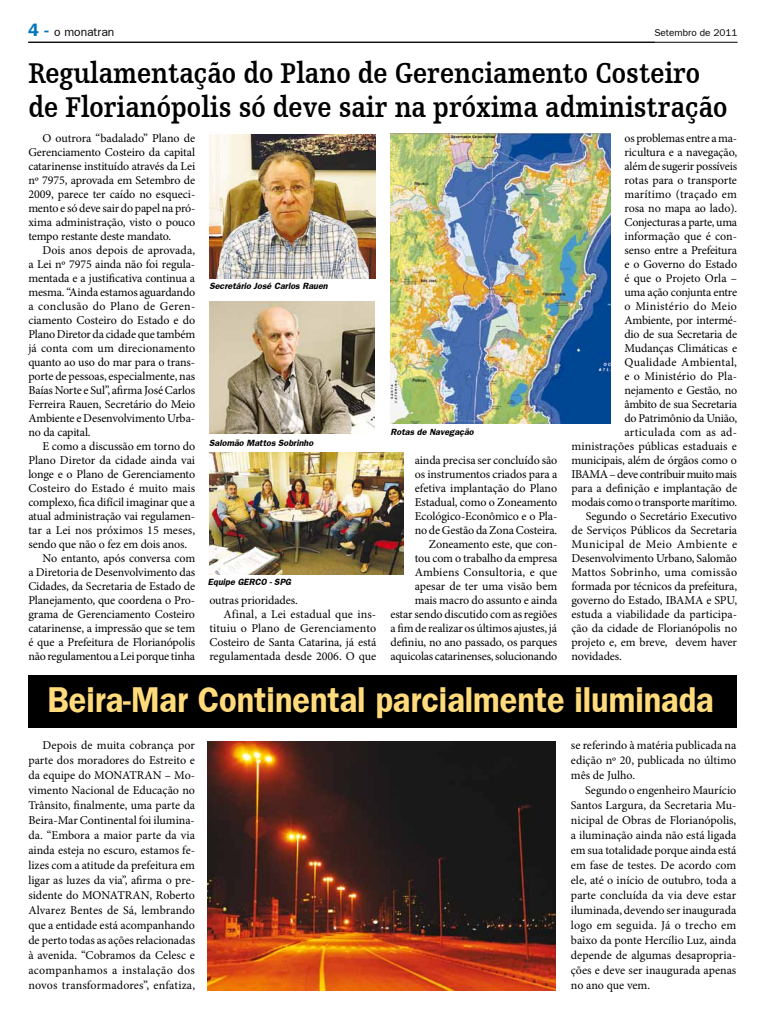
<style>
.page{position:relative;width:766px;height:1021px;background:#fff}
.page>*{position:absolute;margin:0;border:0;box-sizing:border-box;transform-origin:0 0}
.t1{font:700 36px "Frankfurt Gothic";color:#ffdb7b;scale:.9 1}
.t2{font:700 30px/34px "Humanist Slabserif 712 BT";color:#000;scale:.85 1}
.t3{font:12px/14px "Minion Pro";letter-spacing:-.01em;color:#000;text-align:justify}
.t4{font:12px "Minion Pro";letter-spacing:.01em;color:#000}
.t5{font:12px "Minion Pro";letter-spacing:.02em;color:#000}
.t6{font:12px "Minion Pro";letter-spacing:-.03em;color:#000}
.t7{font:12px "Minion Pro";letter-spacing:.035em;color:#000}
.t8{font:12px "Minion Pro";letter-spacing:.015em;color:#000}
.t9{font:12px "Minion Pro";letter-spacing:.025em;color:#000}
.t10{font:12px "Minion Pro";letter-spacing:.03em;color:#000}
.t11{font:12px "Frankfurt Gothic Plain";color:#000}
.t12{font:10px "Frankfurt Gothic Plain";color:#000}
.t13{font:italic 700 9px "Frankfurt Gothic";color:#000}
.s1{font-family:"Frankfurt Gothic";font-weight:700;font-size:18px;color:#0076bd}
</style>
<div class="page">
<div style="left:29px;top:675px;width:707px;height:53px;background:#000"></div>
<hr style="left:28px;top:42px;width:709px;height:1px;background:#000">
<img style="left:209px;top:452px;width:194px;height:122px">
<img style="left:209px;top:134px;width:167px;height:144px">
<img style="left:209px;top:301px;width:165px;height:132px">
<img style="left:390px;top:133px;width:220px;height:290px">
<img style="left:208px;top:741px;width:347px;height:249px">
<p class="t11" style="left:28px;top:25px;width:87px"><span class="s1">4 -</span> o monatran</p>
<p class="t12" style="left:654px;top:26px;width:85px">Setembro de 2011</p>
<h2 class="t2" style="left:28px;top:55px;width:823px">Regulamentação do Plano de Gerenciamento Costeiro de Florianópolis só deve sair na próxima administração</h2>
<p class="t3" style="left:28px;top:131px;width:168px;text-indent:14px">O outrora “badalado” Plano de Gerenciamento Costeiro da capital catarinense instituído através da Lei nº 7975, aprovada em Setembro de 2009, parece ter caído no esqueci&shy;mento e só deve sair do papel na pró&shy;xima administração, visto o pouco tempo restante deste mandato.</p>
<p class="t3" style="left:28px;top:243px;width:168px;text-indent:14px">Dois anos depois de aprovada, a Lei nº 7975 ainda não foi regula&shy;mentada e a justificativa continua a mesma. “Ainda estamos aguardando a conclusão do Plano de Geren&shy;ciamento Costeiro do Estado e do Plano Diretor da cidade que também já conta com um direcionamento quanto ao uso do mar para o trans&shy;porte de pessoas, especialmente, nas Baías Norte e Sul”, afirma José Carlos Ferreira Rauen, Secretário do Meio Ambiente e Desenvolvimento Urba&shy;no da capital.</p>
<p class="t3" style="left:43px;top:439px;width:154px">E como a discussão em torno do</p>
<p class="t3" style="left:28px;top:453px;width:168px">Plano Diretor da cidade ainda vai</p>
<p class="t3" style="left:28px;top:467px;width:168px">longe e o Plano de Gerenciamento</p>
<p class="t4" style="left:28px;top:480px;width:168px">Costeiro do Estado é muito mais</p>
<p class="t3" style="left:28px;top:495px;width:168px">complexo, fica difícil imaginar que a</p>
<p class="t3" style="left:28px;top:509px;width:168px">atual administração vai regulamen-</p>
<p class="t4" style="left:28px;top:522px;width:168px">tar a Lei nos próximos 15 meses,</p>
<p class="t3" style="left:28px;top:537px;width:160px">sendo que não o fez em dois anos.</p>
<p class="t3" style="left:43px;top:551px;width:154px">No entanto, após conversa com</p>
<p class="t3" style="left:28px;top:565px;width:168px">a Diretoria de Desenvolvimento das</p>
<p class="t3" style="left:28px;top:579px;width:168px">Cidades, da Secretaria de Estado de</p>
<p class="t3" style="left:28px;top:593px;width:168px">Planejamento, que coordena o Pro-</p>
<p class="t3" style="left:28px;top:607px;width:168px">grama de Gerenciamento Costeiro</p>
<p class="t3" style="left:28px;top:621px;width:168px">catarinense, a impressão que se tem</p>
<p class="t3" style="left:28px;top:635px;width:168px">é que a Prefeitura de Florianópolis</p>
<p class="t3" style="left:28px;top:649px;width:168px">não regulamentou a Lei porque tinha</p>
<p class="t13" style="left:209px;top:281px;width:120px">Secretário José Carlos Rauen</p>
<p class="t13" style="left:209px;top:437px;width:105px">Salomão Mattos Sobrinho</p>
<p class="t13" style="left:208px;top:576px;width:85px">Equipe GERCO - SPG</p>
<p class="t3" style="left:209px;top:593px;width:90px">outras prioridades.</p>
<p class="t4" style="left:223px;top:606px;width:154px">Afinal, a Lei estadual que ins-</p>
<p class="t4" style="left:209px;top:620px;width:168px">tituiu o Plano de Gerenciamento</p>
<p class="t3" style="left:209px;top:635px;width:168px">Costeiro de Santa Catarina, já está</p>
<p class="t3" style="left:209px;top:649px;width:168px">regulamentada desde 2006. O que</p>
<p class="t13" style="left:390px;top:426px;width:85px">Rotas de Navegação</p>
<p class="t3" style="left:390px;top:453px;width:168px;text-align:right">ainda precisa ser concluído são<br>os instrumentos criados para a efetiva implantação do Plano<br>Estadual, como o Zoneamento<br>Ecológico-Econômico e o Pla-<br>no de Gestão da Zona Costeira.<br>Zoneamento este, que con-<br>tou com o trabalho da empresa<br>Ambiens Consultoria, e que apesar de ter uma visão bem mais macro do assunto e ainda estar sendo discutido com as regiões a fim de realizar os últimos ajustes, já definiu, no ano passado, os parques aquicolas catarinenses, solucionando</p>
<p class="t3" style="left:624px;top:131px;width:114px">os problemas entre a ma-</p>
<p class="t3" style="left:624px;top:145px;width:114px">ricultura e a navegação,</p>
<p class="t3" style="left:624px;top:159px;width:114px">além de sugerir possíveis</p>
<p class="t3" style="left:624px;top:173px;width:114px">rotas para o transporte</p>
<p class="t8" style="left:624px;top:186px;width:114px">marítimo (traçado em</p>
<p class="t3" style="left:624px;top:201px;width:114px">rosa no mapa ao lado).</p>
<p class="t3" style="left:624px;top:215px;width:114px">Conjecturas a parte, uma</p>
<p class="t3" style="left:624px;top:229px;width:114px">informação que é con-</p>
<p class="t3" style="left:624px;top:243px;width:114px">senso entre a Prefeitura</p>
<p class="t3" style="left:624px;top:257px;width:114px">e o Governo do Estado</p>
<p class="t3" style="left:624px;top:271px;width:114px">é que o Projeto Orla –</p>
<p class="t3" style="left:624px;top:285px;width:114px">uma ação conjunta entre</p>
<p class="t10" style="left:624px;top:298px;width:114px">o Ministério do Meio</p>
<p class="t3" style="left:624px;top:313px;width:114px">Ambiente, por intermé-</p>
<p class="t3" style="left:624px;top:327px;width:114px">dio de sua Secretaria de</p>
<p class="t3" style="left:624px;top:341px;width:114px">Mudanças Climáticas e</p>
<p class="t5" style="left:624px;top:354px;width:114px">Qualidade Ambiental,</p>
<p class="t4" style="left:624px;top:368px;width:114px">e o Ministério do Pla-</p>
<p class="t3" style="left:624px;top:383px;width:114px">nejamento e Gestão, no</p>
<p class="t3" style="left:624px;top:397px;width:114px">âmbito de sua Secretaria</p>
<p class="t3" style="left:624px;top:411px;width:114px">do Patrimônio da União,</p>
<p class="t9" style="left:624px;top:424px;width:114px">articulada com as ad-</p>
<p class="t4" style="left:571px;top:438px;width:167px">ministrações públicas estaduais e</p>
<p class="t3" style="left:571px;top:453px;width:167px">municipais, além de órgãos como o</p>
<p class="t6" style="left:571px;top:466px;width:167px">IBAMA – deve contribuir muito mais</p>
<p class="t3" style="left:571px;top:481px;width:167px">para a definição e implantação de</p>
<p class="t3" style="left:571px;top:495px;width:167px">modais como o transporte marítimo.</p>
<p class="t3" style="left:585px;top:509px;width:153px">Segundo o Secretário Executivo</p>
<p class="t3" style="left:571px;top:523px;width:167px">de Serviços Públicos da Secretaria</p>
<p class="t7" style="left:571px;top:536px;width:167px">Municipal de Meio Ambiente e</p>
<p class="t3" style="left:571px;top:551px;width:167px">Desenvolvimento Urbano, Salomão</p>
<p class="t5" style="left:571px;top:564px;width:167px">Mattos Sobrinho, uma comissão</p>
<p class="t3" style="left:571px;top:579px;width:167px">formada por técnicos da prefeitura,</p>
<p class="t3" style="left:571px;top:593px;width:167px">governo do Estado, IBAMA e SPU,</p>
<p class="t3" style="left:571px;top:607px;width:167px">estuda a viabilidade da participa-</p>
<p class="t3" style="left:571px;top:621px;width:167px">ção da cidade de Florianópolis no</p>
<p class="t3" style="left:571px;top:635px;width:167px">projeto e, em breve, devem haver</p>
<p class="t3" style="left:571px;top:649px;width:52px">novidades.</p>
<h1 class="t1" style="left:47px;top:678px;width:741px">Beira-Mar Continental parcialmente iluminada</h1>
<p class="t3" style="left:28px;top:737px;width:168px;line-height:15px;text-indent:14px">Depois de muita cobrança por parte dos moradores do Estreito e da equipe do MONATRAN – Mo&shy;vimento Nacional de Educação no Trânsito, finalmente, uma parte da Beira-Mar Continental foi ilumina&shy;da. “Embora a maior parte da via ainda esteja no escuro, estamos fe&shy;lizes com a atitude da prefeitura em ligar as luzes da via”, afirma o pre&shy;sidente do MONATRAN, Roberto Alvarez Bentes de Sá, lembrando que a entidade está acompanhando de perto todas as ações relacionadas à avenida. “Cobramos da Celesc e acompanhamos a instalação dos novos transformadores”, enfatiza,</p>
<p class="t3" style="left:570px;top:737px;width:167px;line-height:15px">se referindo à matéria publicada na edição nº 20, publicada no último mês de Julho.</p>
<p class="t3" style="left:570px;top:782px;width:167px;line-height:15px;text-indent:14px">Segundo o engenheiro Maurício Santos Largura, da Secretaria Mu&shy;nicipal de Obras de Florianópolis, a iluminação ainda não está ligada em sua totalidade porque ainda está em fase de testes. De acordo com ele, até o início de outubro, toda a parte concluída da via deve estar iluminada, devendo ser inaugurada logo em seguida. Já o trecho em baixo da ponte Hercílio Luz, ainda depende de algumas desapropria&shy;ções e deve ser inaugurada apenas no ano que vem.</p>
</div>
